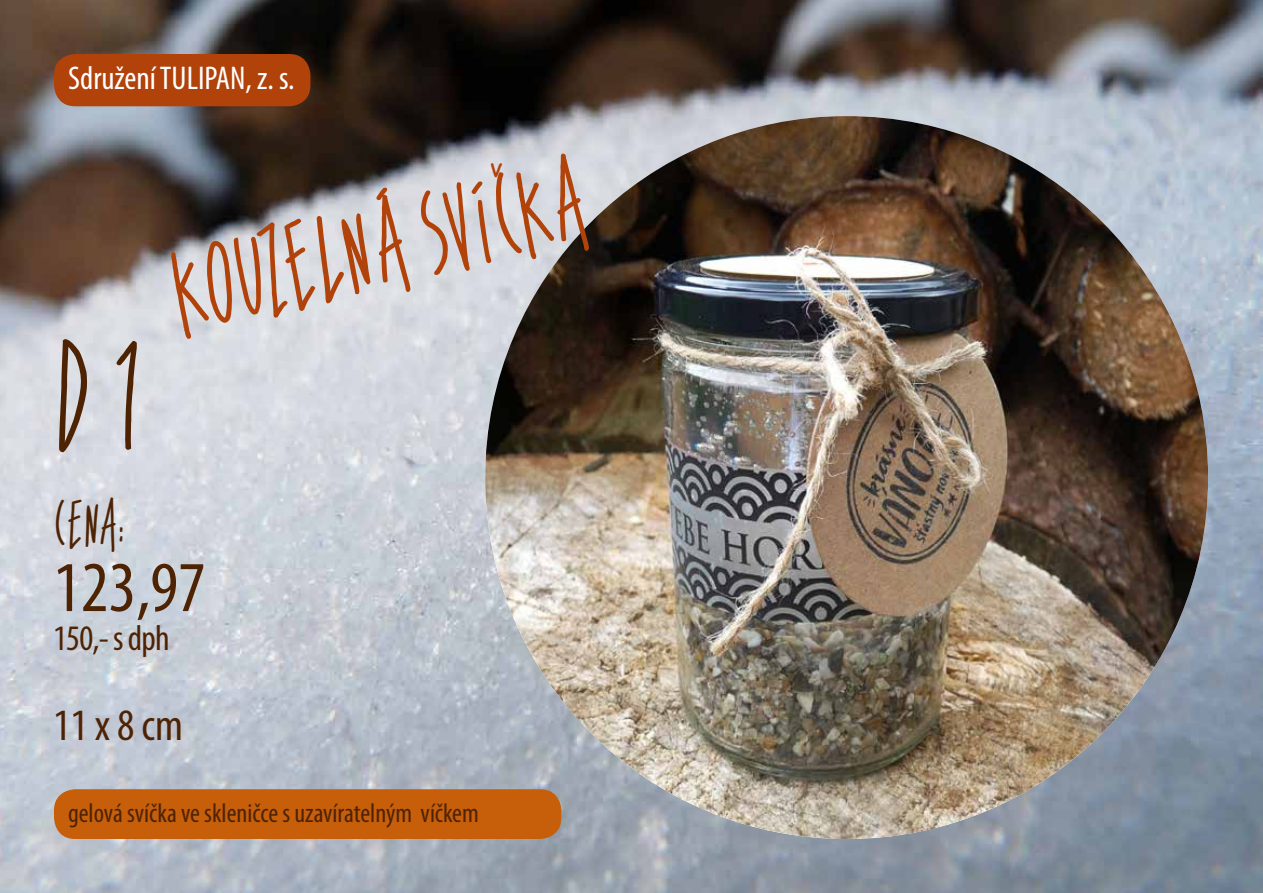
<style>
.page{position:relative;width:1263px;height:893px;background:#fff}
.page>*{position:absolute;margin:0;border:0;box-sizing:border-box;transform-origin:0 0}
.t1{font:condensed 72px "Myriad Pro";color:#4e2304}
.t2{font:700 60px "For Girls Only";color:#4e2304}
.t3{font:700 49.5px "For Girls Only";color:#b1420a}
.t4{font:700 49.5px "For Girls Only";color:#4e2304}
.t5{font:condensed 45px "Myriad Pro";color:#4e2304}
.t6{font:condensed 36px "Myriad Pro";letter-spacing:-.02em;color:#4e2304}
.t7{font:condensed 33px "Myriad Pro";color:#fff}
.t8{font:condensed 27px "Myriad Pro";color:#4e2304}
.t9{font:700 27px "For Girls Only";color:#4e2304}
.t10{font:700 18px "Comic Sans MS";color:#b1420a}
</style>
<div class="page">
<img style="left:0;top:0;width:1263px;height:893px">
<img style="left:485px;top:116px;width:723px;height:723px;border-radius:361px">
<div style="left:54px;top:789px;width:507px;height:50px;background:#c65e0a;border-radius:21px"></div>
<div style="left:54px;top:54px;width:256px;height:52px;background:#b1420a;border-radius:21px"></div>
<p class="t7" style="left:68px;top:58px;width:228px">Sdružení TULIPAN, z. s.</p>
<h2 class="t2" style="left:53px;top:365px;width:88px">D 1</h2>
<h3 class="t3" style="left:165px;top:271px;width:424px;rotate:-13deg">KOUZELNÁ SVÍCKA</h3>
<p class="t10" style="left:490px;top:157px;width:14px">V</p>
<p class="t9" style="left:53px;top:510px;width:72px">CENA:</p>
<h3 class="t4" style="left:53px;top:571px;width:112px">30,-</h3>
<h1 class="t1" style="left:53px;top:544px;width:154px">123,97</h1>
<h3 class="t6" style="left:53px;top:616px;width:118px">150,- s dph</h3>
<h3 class="t5" style="left:53px;top:698px;width:131px">11 x 8 cm</h3>
<p class="t8" style="left:68px;top:797px;width:412px">gelová svíčka ve skleničce s uzavíratelným víčkem</p>
</div>
